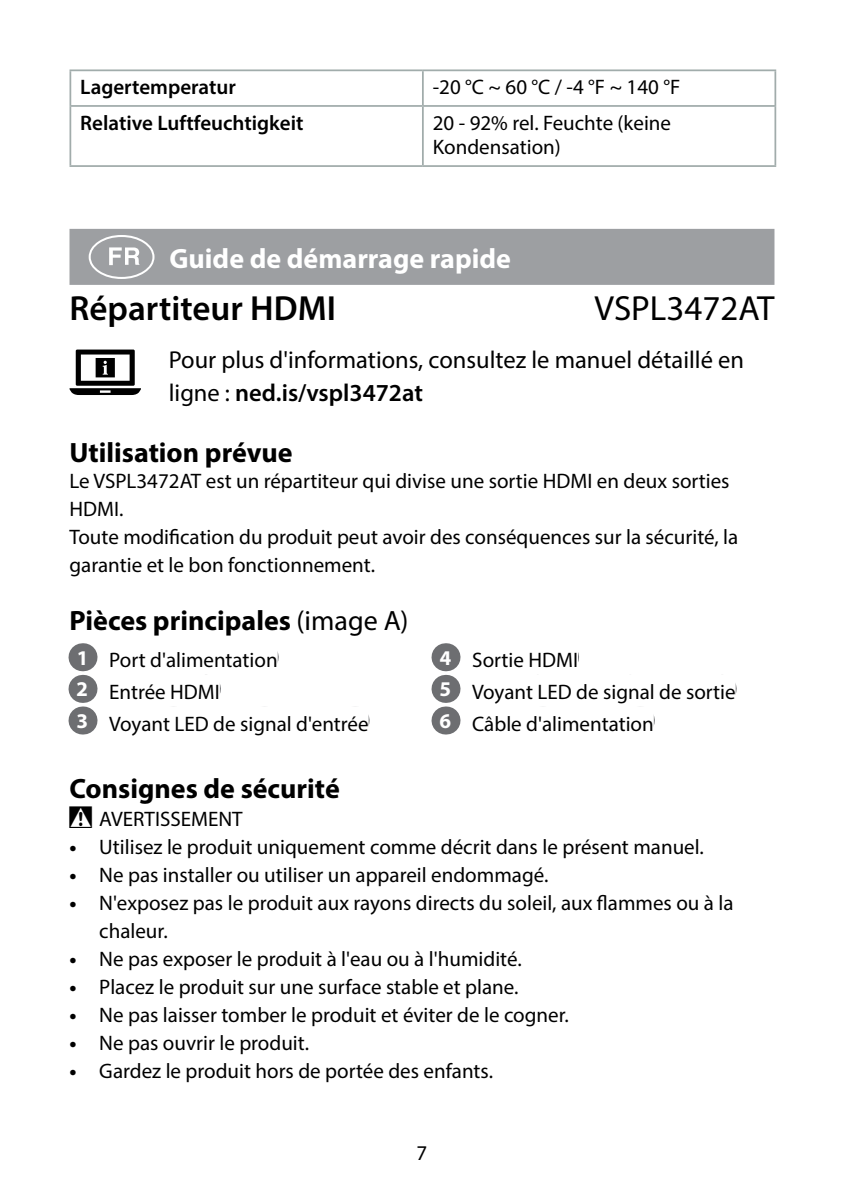
<style>
.page{position:relative;width:844px;height:1191px;background:#fff}
.page>*{position:absolute;margin:0;border:0;box-sizing:border-box;transform-origin:0 0}
.t1{font:63px "manualise countrycodes";color:#fff}
.t2{font:600 35px "Myriad Pro";color:#000}
.t3{font:35px "Myriad Pro";color:#000}
.t4{font:700 28px "Myriad Pro";color:#000}
.t5{font:700 28px "Myriad Pro";color:#fff}
.t6{font:24.5px/33.2px "Myriad Pro";color:#000}
.t7{font:21px/28px "Myriad Pro";color:#000}
.t8{font:600 21px "Myriad Pro";color:#000}
.s1{font-weight:600}
.s2{font-weight:400}
.s3{font-weight:700;color:#fff}
.s4{font-weight:700}
</style>
<div class="page">
<div style="left:69px;top:229px;width:705px;height:56px;background:#9d9fa2"></div>
<hr style="left:69px;top:69px;width:354px;height:2px;background:#a1acab">
<hr style="left:69px;top:71px;width:2px;height:34px;background:#a1acab">
<hr style="left:423px;top:69px;width:353px;height:2px;background:#a1acab">
<hr style="left:422px;top:71px;width:1px;height:34px;background:#a1acab">
<hr style="left:774px;top:71px;width:2px;height:34px;background:#a1acab">
<hr style="left:69px;top:105px;width:354px;height:2px;background:#a1acab">
<hr style="left:69px;top:107px;width:2px;height:58px;background:#a1acab">
<hr style="left:423px;top:105px;width:353px;height:2px;background:#a1acab">
<hr style="left:422px;top:107px;width:1px;height:58px;background:#a1acab">
<hr style="left:774px;top:107px;width:2px;height:58px;background:#a1acab">
<hr style="left:69px;top:165px;width:354px;height:2px;background:#a1acab">
<hr style="left:423px;top:165px;width:353px;height:2px;background:#a1acab">
<svg style="left:69px;top:349px;width:72px;height:46px"></svg>
<svg style="left:82px;top:643px;width:1px;height:91px"></svg>
<svg style="left:445px;top:643px;width:1px;height:91px"></svg>
<p class="t8" style="left:80px;top:74px;width:157px">Lagertemperatur</p>
<p class="t7" style="left:432px;top:73px;width:249px">-20 °C ~ 60 °C / -4 °F ~ 140 °F</p>
<p class="t8" style="left:80px;top:109px;width:224px">Relative Luftfeuchtigkeit</p>
<p class="t7" style="left:432px;top:110px;width:240px;line-height:24.5px">20 - 92% rel. Feuchte (keine<br>Kondensation)</p>
<h1 class="t1" style="left:79px;top:220px;width:86px">b</h1>
<h3 class="t5" style="left:169px;top:241px;width:343px">Guide de démarrage rapide</h3>
<h2 class="t2" style="left:69px;top:286px;width:268px">Répartiteur HDMI</h2>
<h2 class="t3" style="left:594px;top:287px;width:181px">VSPL3472AT</h2>
<p class="t6" style="left:169px;top:343px;width:576px">Pour plus d'informations, consultez le manuel détaillé en ligne : <span class="s1">ned.is/vspl3472at</span></p>
<h3 class="t4" style="left:69px;top:434px;width:225px">Utilisation prévue</h3>
<p class="t7" style="left:69px;top:466px;width:670px">Le VSPL3472AT est un répartiteur qui divise une sortie HDMI en deux sorties HDMI.<br>Toute modification du produit peut avoir des conséquences sur la sécurité, la garantie et le bon fonctionnement.</p>
<h3 class="t4" style="left:69px;top:602px;width:340px">Pièces principales <span class="s2">(image A)</span></h3>
<p class="t7" style="left:77px;top:644px;width:293px;line-height:31.5px"><span class="s3">1</span> Port d'alimentation<br><span class="s3">2</span> Entrée HDMI<br><span class="s3">3</span> Voyant LED de signal d'entrée</p>
<p class="t7" style="left:439px;top:644px;width:297px;line-height:31.5px"><span class="s3">4</span> Sortie HDMI<br><span class="s3">5</span> Voyant LED de signal de sortie<br><span class="s3">6</span> Câble d'alimentation</p>
<h3 class="t4" style="left:69px;top:770px;width:272px">Consignes de sécurité</h3>
<p class="t7" style="left:99px;top:804px;width:145px">AVERTISSEMENT</p>
<p class="t7" style="left:69px;top:832px;width:635px"><span class="s4">•</span> Utilisez le produit uniquement comme décrit dans le présent manuel.</p>
<p class="t7" style="left:69px;top:860px;width:480px"><span class="s4">•</span> Ne pas installer ou utiliser un appareil endommagé.</p>
<p class="t7" style="left:99px;top:888px;width:635px;text-indent:-30px"><span class="s4">•</span> N'exposez pas le produit aux rayons directs du soleil, aux flammes ou à la chaleur.</p>
<p class="t7" style="left:69px;top:944px;width:453px"><span class="s4">•</span> Ne pas exposer le produit à l'eau ou à l'humidité.</p>
<p class="t7" style="left:69px;top:972px;width:450px"><span class="s4">•</span> Placez le produit sur une surface stable et plane.</p>
<p class="t7" style="left:69px;top:1000px;width:500px"><span class="s4">•</span> Ne pas laisser tomber le produit et éviter de le cogner.</p>
<p class="t7" style="left:69px;top:1028px;width:241px"><span class="s4">•</span> Ne pas ouvrir le produit.</p>
<p class="t7" style="left:69px;top:1056px;width:425px"><span class="s4">•</span> Gardez le produit hors de portée des enfants.</p>
<p class="t7" style="left:416px;top:1138px;width:12px">7</p>
</div>
